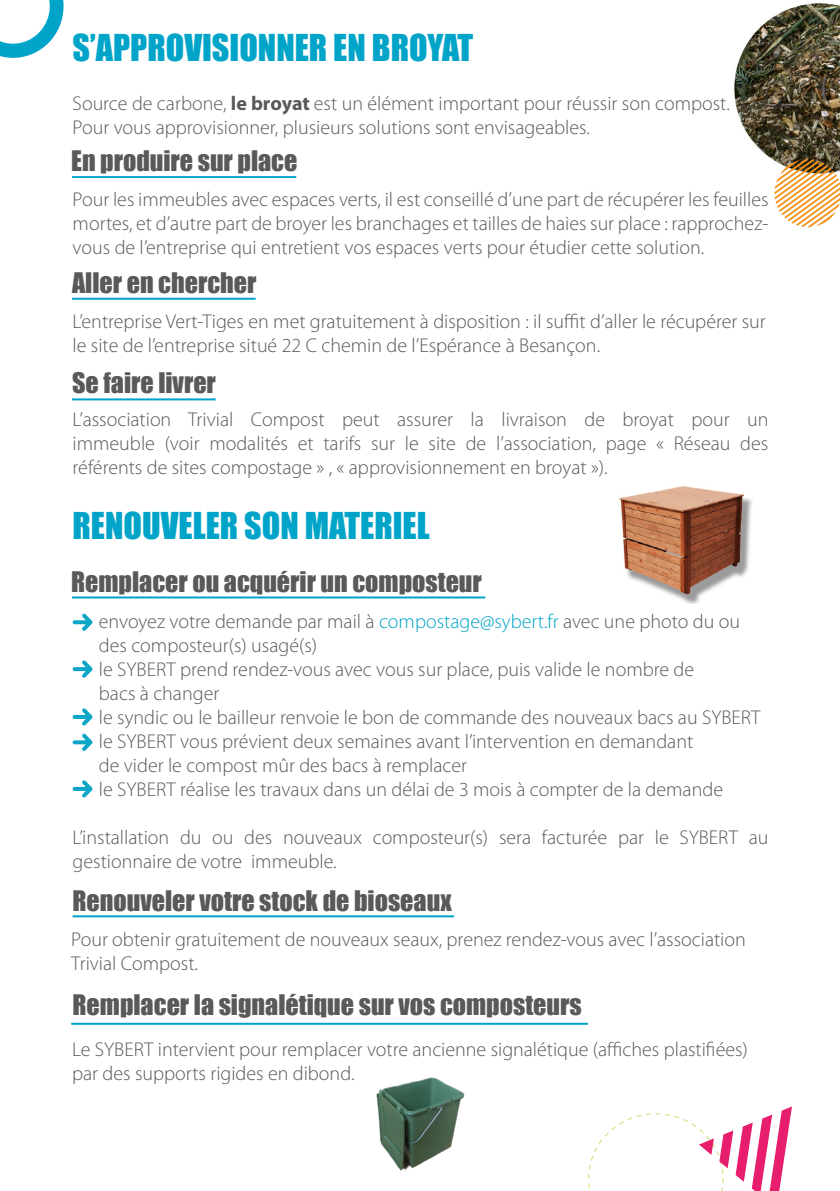
<style>
.page{position:relative;width:840px;height:1191px;background:#fff}
.page>*{position:absolute;margin:0;border:0;box-sizing:border-box;transform-origin:0 0}
.t1{font:34px "Impact";color:#00a4c8}
.t2{font:26px "Impact";color:#5b5958}
.t3{font:300 20px/24px "Myriad Pro";color:#5b5958}
.s1{font-weight:700}
.s2{color:#00a4c8}
</style>
<div class="page">
<svg style="left:0;top:0;width:63px;height:58px"></svg>
<svg style="left:588px;top:1107px;width:203px;height:84px"></svg>
<img style="left:734px;top:3px;width:105px;height:158px">
<svg style="left:774px;top:159px;width:65px;height:68px"></svg>
<img style="left:619px;top:486px;width:133px;height:117px">
<svg style="left:73px;top:780px;width:20px;height:17px"></svg>
<svg style="left:73px;top:733px;width:20px;height:18px"></svg>
<svg style="left:73px;top:708px;width:20px;height:18px"></svg>
<svg style="left:73px;top:660px;width:20px;height:18px"></svg>
<svg style="left:73px;top:613px;width:20px;height:18px"></svg>
<hr style="left:73px;top:915px;width:381px;height:2px;background:#00a4c8">
<hr style="left:71px;top:1022px;width:516px;height:2px;background:#00a4c8">
<hr style="left:72px;top:298px;width:183px;height:2px;background:#00a4c8">
<hr style="left:72px;top:596px;width:413px;height:2px;background:#00a4c8">
<hr style="left:72px;top:398px;width:143px;height:2px;background:#00a4c8">
<hr style="left:72px;top:176px;width:224px;height:2px;background:#00a4c8">
<img style="left:376px;top:1077px;width:89px;height:94px">
<p class="t1" style="left:73px;top:22px;width:402px">S’APPROVISIONNER EN BROYAT</p>
<p class="t3" style="left:73px;top:91px;width:658px">Source de carbone, <span class="s1">le broyat</span> est un élément important pour réussir son compost.<br>Pour vous approvisionner, plusieurs solutions sont envisageables.</p>
<p class="t2" style="left:71px;top:141px;width:228px">En produire sur place</p>
<p class="t3" style="left:73px;top:187px;width:697px;text-align:justify">Pour les immeubles avec espaces verts, il est conseillé d’une part de récupérer les feuilles mortes, et d’autre part de broyer les branchages et tailles de haies sur place : rapprochez&shy;vous de l’entreprise qui entretient vos espaces verts pour étudier cette solution.</p>
<p class="t2" style="left:72px;top:263px;width:186px">Aller en chercher</p>
<p class="t3" style="left:73px;top:309px;width:694px">L’entreprise Vert-Tiges en met gratuitement à disposition : il suffit d’aller le récupérer sur le site de l’entreprise situé 22 C chemin de l’Espérance à Besançon.</p>
<p class="t2" style="left:72px;top:363px;width:145px">Se faire livrer</p>
<p class="t3" style="left:73px;top:407px;width:697px;text-align:justify">L’association Trivial Compost peut assurer la livraison de broyat pour un immeuble (voir modalités et tarifs sur le site de l’association, page « Réseau des référents de sites compostage » , « approvisionnement en broyat »).</p>
<p class="t1" style="left:73px;top:499px;width:358px">RENOUVELER SON MATERIEL</p>
<p class="t2" style="left:71px;top:561px;width:412px">Remplacer ou acquérir un composteur</p>
<p class="t3" style="left:99px;top:609px;width:642px">envoyez votre demande par mail à <span class="s2">compostage@sybert.fr</span> avec une photo du ou des composteur(s) usagé(s)</p>
<p class="t3" style="left:99px;top:657px;width:596px">le SYBERT prend rendez-vous avec vous sur place, puis valide le nombre de bacs à changer</p>
<p class="t3" style="left:99px;top:705px;width:662px">le syndic ou le bailleur renvoie le bon de commande des nouveaux bacs au SYBERT</p>
<p class="t3" style="left:99px;top:729px;width:595px">le SYBERT vous prévient deux semaines avant l’intervention en demandant de vider le compost mûr des bacs à remplacer</p>
<p class="t3" style="left:99px;top:777px;width:625px">le SYBERT réalise les travaux dans un délai de 3 mois à compter de la demande</p>
<p class="t3" style="left:73px;top:825px;width:697px">L’installation du ou des nouveaux composteur(s) sera facturée par le SYBERT au gestionnaire de votre immeuble.</p>
<p class="t2" style="left:73px;top:880px;width:380px">Renouveler votre stock de bioseaux</p>
<p class="t3" style="left:71px;top:926px;width:675px">Pour obtenir gratuitement de nouveaux seaux, prenez rendez-vous avec l’association<br>Trivial Compost.</p>
<p class="t2" style="left:73px;top:985px;width:510px">Remplacer la signalétique sur vos composteurs</p>
<p class="t3" style="left:72px;top:1037px;width:676px">Le SYBERT intervient pour remplacer votre ancienne signalétique (affiches plastifiées) par des supports rigides en dibond.</p>
</div>
